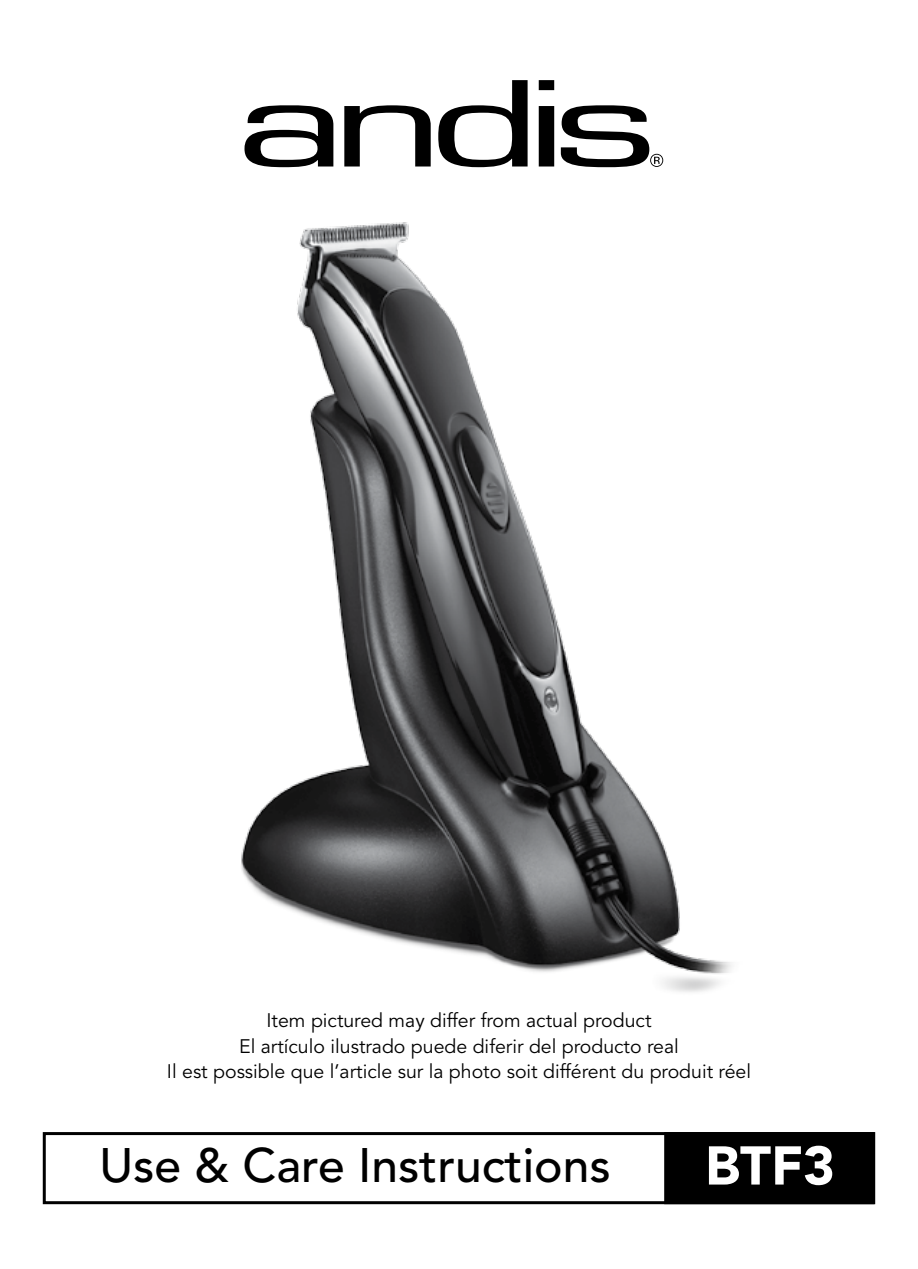
<style>
.page{position:relative;width:918px;height:1269px;background:#fff}
.page>*{position:absolute;margin:0;border:0;box-sizing:border-box;transform-origin:0 0}
.t1{font:900 54px "Avenir LT Std";color:#fff}
.t2{font:500 48px "Avenir LT Std";color:#000}
.t3{font:19.5px/25.5px "Avenir LT Std";color:#000;text-align:center}
</style>
<div class="page">
<svg style="left:245px;top:105px;width:89px;height:62px"></svg>
<svg style="left:344px;top:105px;width:87px;height:62px"></svg>
<svg style="left:438px;top:80px;width:90px;height:87px"></svg>
<svg style="left:539px;top:80px;width:15px;height:87px"></svg>
<svg style="left:561px;top:105px;width:102px;height:62px"></svg>
<img style="left:241px;top:222px;width:491px;height:770px">
<div style="left:664px;top:1132px;width:211px;height:72px;background:#000;border:3px solid #000"></div>
<div style="left:43px;top:1132px;width:832px;height:72px;border:3px solid #000"></div>
<p class="t3" style="left:167px;top:1008px;width:586px">Item pictured may differ from actual product<br>El artículo ilustrado puede diferir del producto real<br>Il est possible que l’article sur la photo soit différent du produit réel</p>
<h2 class="t2" style="left:99px;top:1138px;width:513px">Use &amp; Care Instructions</h2>
<h1 class="t1" style="left:705px;top:1133px;width:131px">BTF3</h1>
</div>
